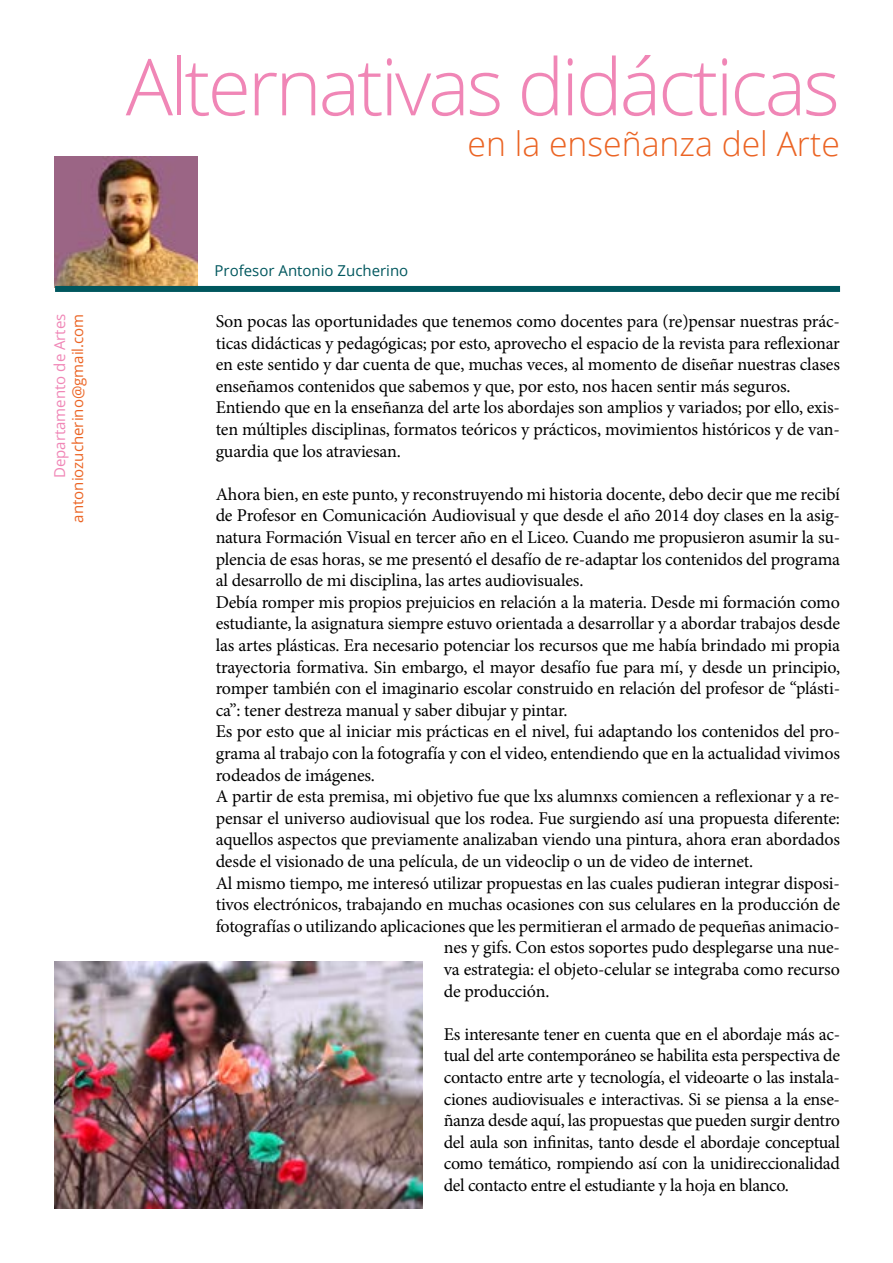
<style>
.page{position:relative;width:893px;height:1263px;background:#fff}
.page>*{position:absolute;margin:0;border:0;box-sizing:border-box;transform-origin:0 0}
.t1{font:300 78.75px "Open Sans";letter-spacing:-.04em;color:#f086b6}
.t2{font:300 33.75px "Open Sans";color:#eb6424}
.t3{font:18px/21.6px "Minion Pro";letter-spacing:-.01em;color:#000}
.t4{font:15px "Open Sans";color:#eb6424}
.t5{font:15px "Open Sans";color:#00575e}
.t6{font:15px "Open Sans";color:#f086b6}
</style>
<div class="page">
<img style="left:55px;top:156px;width:142px;height:130px">
<div style="left:55px;top:286px;width:785px;height:6px;background:#00575e"></div>
<img style="left:54px;top:961px;width:368px;height:247px">
<h1 class="t1" style="left:126px;top:33px;width:716px">Alternativas didácticas</h1>
<h2 class="t2" style="left:467px;top:120px;width:374px">en la enseñanza del Arte</h2>
<p class="t6" style="left:50px;top:478px;width:166px;rotate:-90deg">Departamento de Artes</p>
<p class="t4" style="left:68px;top:523px;width:210px;rotate:-90deg">antoniozucherino@gmail.com</p>
<p class="t5" style="left:215px;top:260px;width:195px">Profesor Antonio Zucherino</p>
<p class="t3" style="left:216px;top:310px;width:626px">Son pocas las oportunidades que tenemos como docentes para (re)pensar nuestras prác&shy;ticas didácticas y pedagógicas; por esto, aprovecho el espacio de la revista para reflexionar en este sentido y dar cuenta de que, muchas veces, al momento de diseñar nuestras clases enseñamos contenidos que sabemos y que, por esto, nos hacen sentir más seguros.<br>Entiendo que en la enseñanza del arte los abordajes son amplios y variados; por ello, exis&shy;ten múltiples disciplinas, formatos teóricos y prácticos, movimientos históricos y de van&shy;guardia que los atraviesan.</p>
<p class="t3" style="left:216px;top:483px;width:626px">Ahora bien, en este punto, y reconstruyendo mi historia docente, debo decir que me recibí</p>
<p class="t3" style="left:216px;top:505px;width:626px">de Profesor en Comunicación Audiovisual y que desde el año 2014 doy clases en la asig-</p>
<p class="t3" style="left:216px;top:526px;width:626px">natura Formación Visual en tercer año en el Liceo. Cuando me propusieron asumir la su-</p>
<p class="t3" style="left:216px;top:548px;width:626px">plencia de esas horas, se me presentó el desafío de re-adaptar los contenidos del programa</p>
<p class="t3" style="left:216px;top:570px;width:369px">al desarrollo de mi disciplina, las artes audiovisuales.</p>
<p class="t3" style="left:216px;top:591px;width:626px">Debía romper mis propios prejuicios en relación a la materia. Desde mi formación como</p>
<p class="t3" style="left:216px;top:613px;width:626px">estudiante, la asignatura siempre estuvo orientada a desarrollar y a abordar trabajos desde</p>
<p class="t3" style="left:216px;top:634px;width:626px">las artes plásticas. Era necesario potenciar los recursos que me había brindado mi propia</p>
<p class="t3" style="left:216px;top:656px;width:626px">trayectoria formativa. Sin embargo, el mayor desafío fue para mí, y desde un principio,</p>
<p class="t3" style="left:216px;top:678px;width:626px">romper también con el imaginario escolar construido en relación del profesor de “plásti-</p>
<p class="t3" style="left:216px;top:699px;width:353px">ca”: tener destreza manual y saber dibujar y pintar.</p>
<p class="t3" style="left:216px;top:721px;width:626px">Es por esto que al iniciar mis prácticas en el nivel, fui adaptando los contenidos del pro-</p>
<p class="t3" style="left:216px;top:742px;width:626px">grama al trabajo con la fotografía y con el video, entendiendo que en la actualidad vivimos</p>
<p class="t3" style="left:216px;top:764px;width:161px">rodeados de imágenes.</p>
<p class="t3" style="left:216px;top:786px;width:626px">A partir de esta premisa, mi objetivo fue que lxs alumnxs comiencen a reflexionar y a re-</p>
<p class="t3" style="left:216px;top:807px;width:626px">pensar el universo audiovisual que los rodea. Fue surgiendo así una propuesta diferente:</p>
<p class="t3" style="left:216px;top:829px;width:626px">aquellos aspectos que previamente analizaban viendo una pintura, ahora eran abordados</p>
<p class="t3" style="left:216px;top:850px;width:539px">desde el visionado de una película, de un videoclip o un de video de internet.</p>
<p class="t3" style="left:216px;top:872px;width:626px">Al mismo tiempo, me interesó utilizar propuestas en las cuales pudieran integrar disposi-</p>
<p class="t3" style="left:216px;top:894px;width:626px">tivos electrónicos, trabajando en muchas ocasiones con sus celulares en la producción de</p>
<p class="t3" style="left:216px;top:915px;width:626px">fotografías o utilizando aplicaciones que les permitieran el armado de pequeñas animacio-</p>
<p class="t3" style="left:444px;top:937px;width:398px">nes y gifs. Con estos soportes pudo desplegarse una nue-</p>
<p class="t3" style="left:444px;top:958px;width:398px">va estrategia: el objeto-celular se integraba como recurso</p>
<p class="t3" style="left:444px;top:980px;width:107px">de producción.</p>
<p class="t3" style="left:444px;top:1023px;width:398px;text-align:justify">Es interesante tener en cuenta que en el abordaje más ac&shy;tual del arte contemporáneo se habilita esta perspectiva de contacto entre arte y tecnología, el videoarte o las instala&shy;ciones audiovisuales e interactivas. Si se piensa a la ense&shy;ñanza desde aquí, las propuestas que pueden surgir dentro del aula son infinitas, tanto desde el abordaje conceptual como temático, rompiendo así con la unidireccionalidad del contacto entre el estudiante y la hoja en blanco.</p>
</div>
